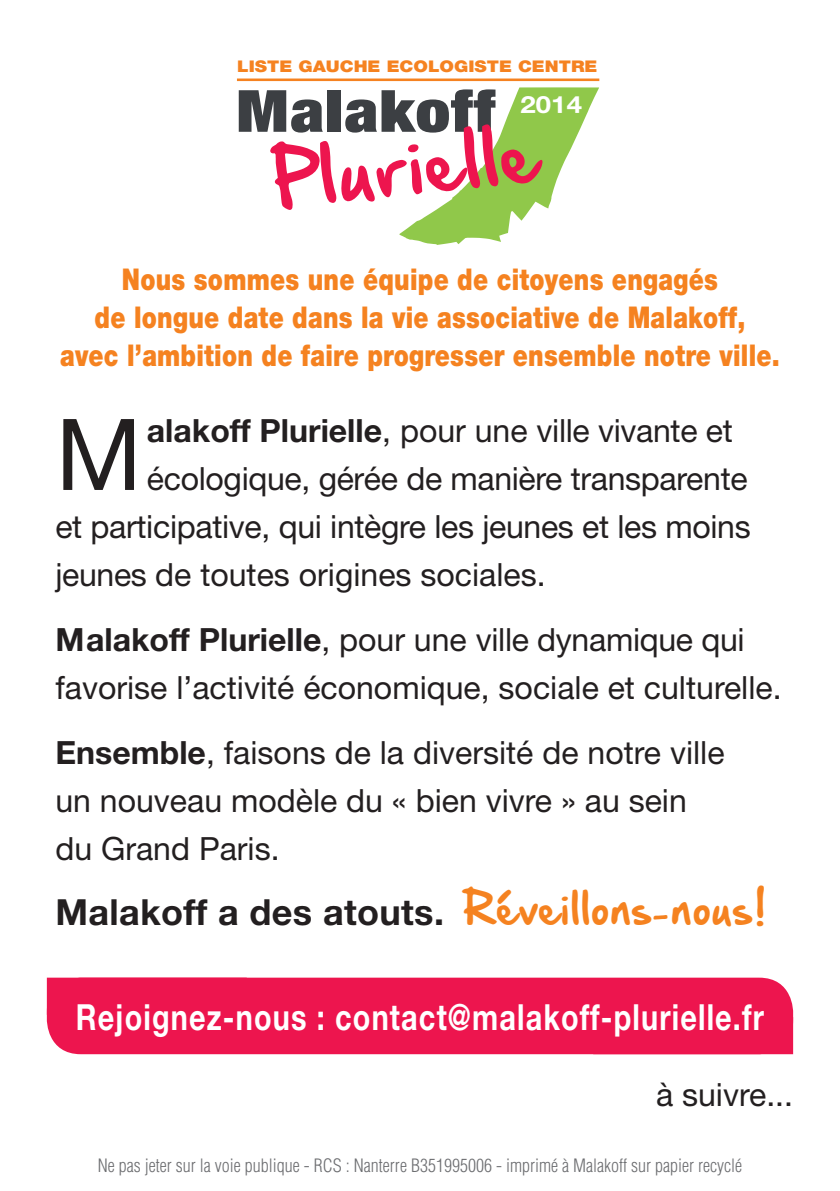
<style>
.page{position:relative;width:840px;height:1191px;background:#fff}
.page>*{position:absolute;margin:0;border:0;box-sizing:border-box;transform-origin:0 0}
.t1{font:99.2px "Helvetica Neue";color:#231f20}
.t2{font:700 36px "Helvetica Neue";letter-spacing:.04em;color:#fff;scale:.8 1}
.t3{font:700 36px "Helvetica Neue";letter-spacing:.01em;color:#231f20}
.t4{font:32px/48px "Helvetica Neue";color:#231f20}
.t5{font:900 30px/38px "Helvetica Neue";letter-spacing:.01em;color:#f58220;text-align:center;scale:.8 1}
.t6{font:700 23.8px "Helvetica Neue";color:#fff;scale:1.16 1}
.t7{font:300 condensed 18px "Helvetica";color:#6c6d70}
.t8{font:900 16.2px "Helvetica Neue";color:#f58220;scale:1.14 1}
.s1{font-weight:700}
.s2{font-family:"Hand Of Sean Demo";font-weight:400;font-size:38px;color:#f58220}
.s3{font-family:"Hand Of Sean Demo";font-weight:400;font-size:26px;color:#f58220}
</style>
<div class="page">
<div style="left:47px;top:977px;width:745px;height:77px;background:#ed154e;border-radius:34px"></div>
<svg style="left:47px;top:977px;width:199px;height:28px"></svg>
<svg style="left:764px;top:1026px;width:28px;height:28px"></svg>
<hr style="left:237px;top:78px;width:362px;height:3px;background:#f58220">
<svg style="left:238px;top:87px;width:360px;height:158px"></svg>
<p class="t8" style="left:237px;top:56px;width:317px">LISTE GAUCHE ECOLOGISTE CENTRE</p>
<p class="t6" style="left:520px;top:90px;width:55px">2014</p>
<p class="t5" style="left:60px;top:260px;width:900px">Nous sommes une équipe de citoyens engagés<br>de longue date dans la vie associative de Malakoff,<br>avec l’ambition de faire progresser ensemble notre ville.</p>
<h1 class="t1" style="left:55px;top:395px;width:88px">M</h1>
<p class="t4" style="left:147px;top:406px;width:587px"><span class="s1">alakoff Plurielle</span>, pour une ville vivante et</p>
<p class="t4" style="left:147px;top:454px;width:602px">écologique, gérée de manière transparente</p>
<p class="t4" style="left:55px;top:502px;width:696px">et participative, qui intègre les jeunes et les moins</p>
<p class="t4" style="left:55px;top:550px;width:491px">jeunes de toutes origines sociales.</p>
<p class="t4" style="left:55px;top:615px;width:727px"><span class="s1">Malakoff Plurielle</span>, pour une ville dynamique qui favorise l’activité économique, sociale et culturelle.</p>
<p class="t4" style="left:55px;top:728px;width:670px"><span class="s1">Ensemble</span>, faisons de la diversité de notre ville un nouveau modèle du « bien vivre » au sein du Grand Paris.</p>
<p class="t3" style="left:55px;top:890px;width:712px">Malakoff a des atouts. <span class="s2">Réveillons</span><span class="s3">-</span><span class="s2">nous!</span></p>
<p class="t2" style="left:76px;top:995px;width:861px">Rejoignez-nous : contact@malakoff-plurielle.fr</p>
<p class="t4" style="left:655px;top:1070px;width:138px">à suivre...</p>
<p class="t7" style="left:98px;top:1153px;width:645px">Ne pas jeter sur la voie publique - RCS : Nanterre B351995006 - imprimé à Malakoff sur papier recyclé</p>
</div>
